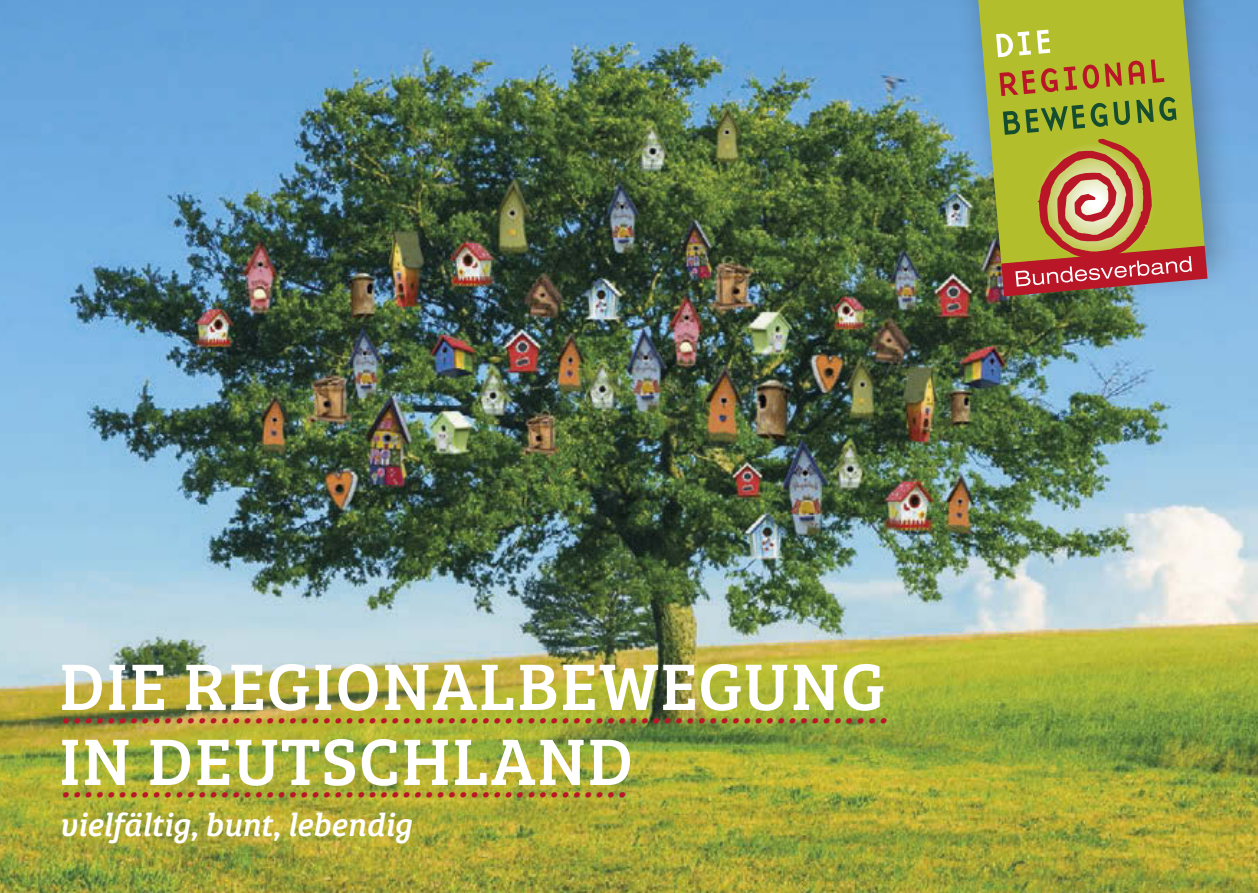
<style>
.page{position:relative;width:1258px;height:893px;background:#fff}
.page>*{position:absolute;margin:0;border:0;box-sizing:border-box;transform-origin:0 0}
.t1{font:68.1px/75px "Bree Serif";letter-spacing:.02em;color:#fff}
.t2{font:italic 39px/74.4px "Bree Serif";color:#b91728}
.t3{font:italic 32.7px "Bree Serif";color:#fff}
</style>
<div class="page">
<img style="left:0;top:0;width:1257px;height:893px">
<div style="left:953px;top:0;width:289px;height:313px;background:#222221;opacity:.37"></div>
<svg style="left:978px;top:0;width:226px;height:264px;fill:#b2be2c"></svg>
<svg style="left:996px;top:30px;width:211px;height:267px"></svg>
<h1 class="t1" style="left:59px;top:645px;width:827px">DIE REGIONALBEWEGUNG<br>IN DEUTSCHLAND</h1>
<p class="t3" style="left:59px;top:799px;width:354px">vielfältig, bunt, lebendig</p>
<p class="t2" style="left:61px;top:669px;width:828px">......................................................................... ..................................................</p>
</div>
